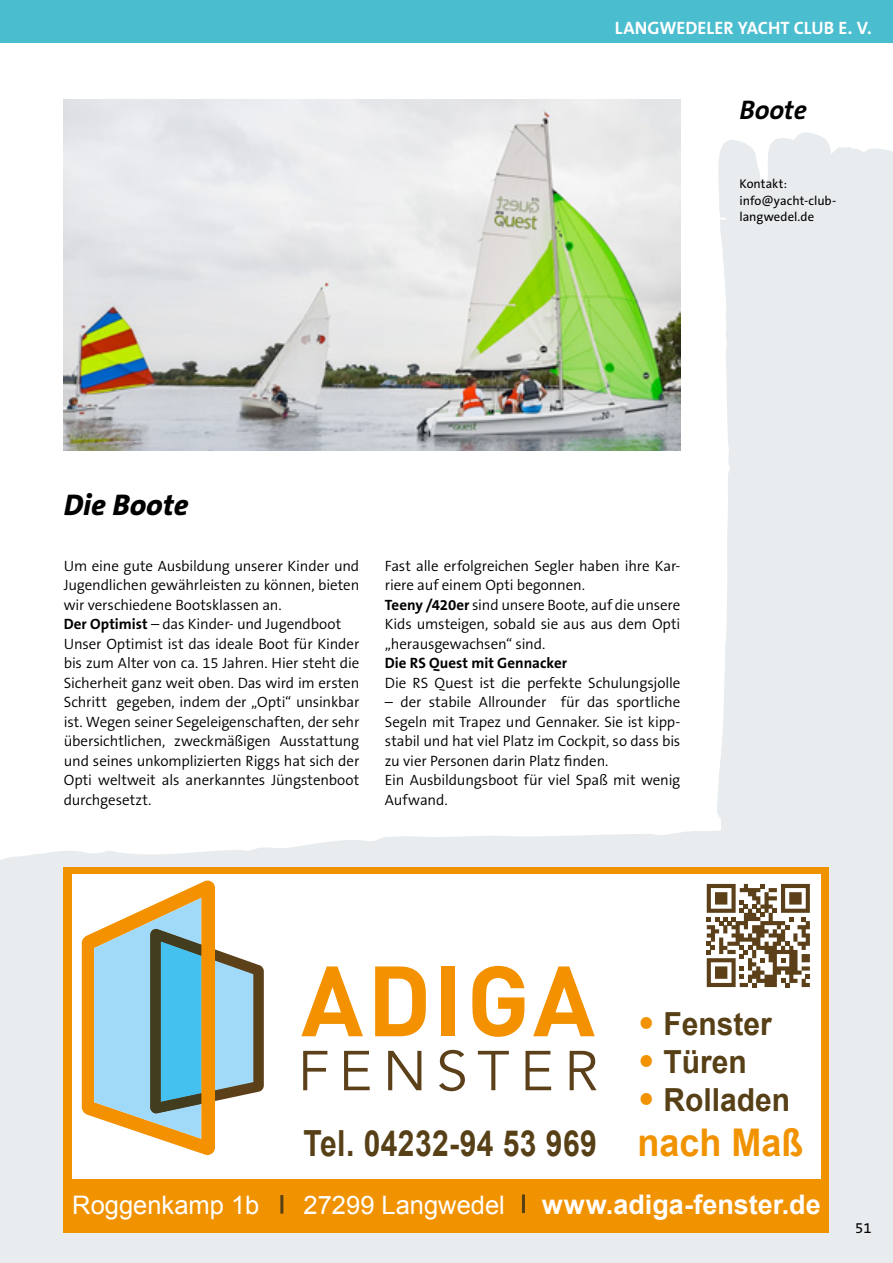
<style>
.page{position:relative;width:893px;height:1263px;background:#fff}
.page>*{position:absolute;margin:0;border:0;box-sizing:border-box;transform-origin:0 0}
.t1{font:700 38.1px "Arial";color:#f19300;scale:.94 1}
.t2{font:700 36px "Arial";letter-spacing:.015em;color:#573f16;scale:.83 1}
.t3{font:700 31.8px "Arial";color:#573f16;scale:.94 1}
.t4{font:italic 800 30px "The Sans B8";color:#000}
.t5{font:700 27px "Arial";color:#fff}
.t6{font:italic 700 27px "The Sans B7";letter-spacing:-.005em;color:#000}
.t7{font:25.5px "Arial";color:#fff}
.t8{font:700 18px "The Sans B7";color:#fff}
.t9{font:300 15px/19.5px "The Sans B4";letter-spacing:-.01em;color:#000}
.t10{font:700 15px "The Sans B7";color:#000}
.t11{font:15px "The Sans B5 Plain";color:#000}
.t12{font:12.75px/16.5px "The Sans B5 Plain";color:#000}
.s1{font-family:"The Sans B7";font-weight:700}
.s2{font-family:"Futura";font-weight:400;color:#f19300}
</style>
<div class="page">
<svg style="left:0;top:831px;width:893px;height:432px;background:#eaedef"></svg>
<div style="left:717px;top:132px;width:176px;height:888px;background:#e8ecee"></div>
<div style="left:0;top:0;width:893px;height:43px;background:#4abdcf"></div>
<img style="left:64px;top:99px;width:616px;height:352px">
<div style="left:64px;top:867px;width:765px;height:366px;background:#f19300"></div>
<div style="left:72px;top:874px;width:749px;height:305px;background:#fff"></div>
<svg style="left:82px;top:880px;width:515px;height:275px"></svg>
<svg style="left:706px;top:884px;width:104px;height:103px"></svg>
<hr style="left:280px;top:1195px;width:3px;height:18px;background:#573f16">
<hr style="left:522px;top:1194px;width:3px;height:19px;background:#573f16">
<p class="t8" style="left:615px;top:18px;width:258px">LANGWEDELER YACHT CLUB E. V.</p>
<h3 class="t6" style="left:739px;top:96px;width:69px">Boote</h3>
<p class="t12" style="left:739px;top:176px;width:98px">Kontakt: info@yacht-club&shy;langwedel.de</p>
<h3 class="t4" style="left:64px;top:489px;width:126px">Die Boote</h3>
<p class="t9" style="left:64px;top:556px;width:297px">Um eine gute Ausbildung unserer Kinder und Jugendlichen gewährleisten zu können, bieten wir verschiedene Bootsklassen an.<br><span class="s1">Der Optimist</span> – das Kinder- und Jugendboot Unser Optimist ist das ideale Boot für Kinder bis zum Alter von ca. 15 Jahren. Hier steht die Sicherheit ganz weit oben. Das wird im ersten Schritt gegeben, indem der „Opti“ unsinkbar ist. Wegen seiner Segeleigenschaften, der sehr übersichtlichen, zweckmäßigen Ausstattung und seines unkomplizierten Riggs hat sich der Opti weltweit als anerkanntes Jüngstenboot durchgesetzt.</p>
<p class="t9" style="left:385px;top:556px;width:297px">Fast alle erfolgreichen Segler haben ihre Kar&shy;riere auf einem Opti begonnen.<br><span class="s1">Teeny /420er</span> sind unsere Boote, auf die unsere Kids umsteigen, sobald sie aus aus dem Opti „herausgewachsen“ sind.</p>
<p class="t10" style="left:385px;top:655px;width:184px">Die RS Quest mit Gennacker</p>
<p class="t9" style="left:385px;top:673px;width:297px">Die RS Quest ist die perfekte Schulungsjolle</p>
<p class="t9" style="left:385px;top:693px;width:297px">– der stabile Allrounder für das sportliche Segeln mit Trapez und Gennaker. Sie ist kipp&shy;stabil und hat viel Platz im Cockpit, so dass bis zu vier Personen darin Platz finden.<br>Ein Ausbildungsboot für viel Spaß mit wenig Aufwand.</p>
<h2 class="t2" style="left:304px;top:1119px;width:355px">Tel. 04232-94 53 969</h2>
<h3 class="t3" style="left:637px;top:1003px;width:145px"><span class="s2">•</span> Fenster</h3>
<h3 class="t3" style="left:637px;top:1041px;width:118px"><span class="s2">•</span> Türen</h3>
<h3 class="t3" style="left:637px;top:1079px;width:164px"><span class="s2">•</span> Rolladen</h3>
<h1 class="t1" style="left:637px;top:1117px;width:178px">nach Maß</h1>
<h3 class="t7" style="left:72px;top:1188px;width:189px">Roggenkamp 1b</h3>
<h3 class="t7" style="left:304px;top:1188px;width:203px">27299 Langwedel</h3>
<h3 class="t5" style="left:542px;top:1186px;width:280px">www.adiga-fenster.de</h3>
<p class="t11" style="left:855px;top:1220px;width:18px">51</p>
</div>
